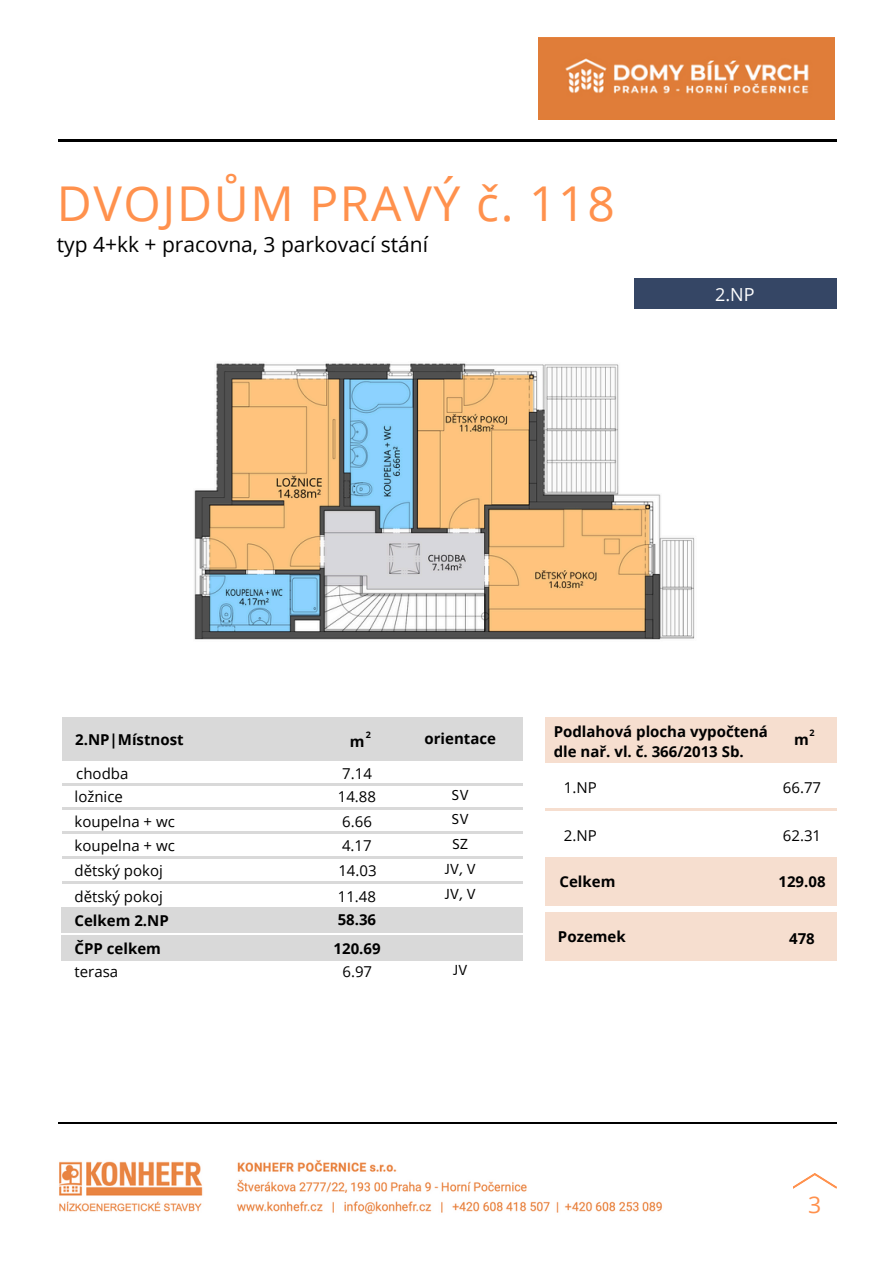
<style>
.page{position:relative;width:894px;height:1264px;background:#fff}
.page>*{position:absolute;margin:0;border:0;box-sizing:border-box;transform-origin:0 0}
.t1{font:48px "Open Sans";letter-spacing:.035em;color:#ff914d}
.t2{font:22.95px "Open Sans";color:#ff914d}
.t3{font:21px "Open Sans";color:#000}
.t4{font:18px "Open Sans";color:#fff}
.t5{font:700 15px "Open Sans";color:#000}
.t6{font:15px "Open Sans";color:#000}
.t7{font:15px "Hind Madurai";color:#000}
.t8{font:700 9px "Open Sans";color:#000}
</style>
<div class="page">
<hr style="left:58px;top:140px;width:778px;height:1px;background:#000">
<hr style="left:58px;top:1122px;width:778px;height:1px;background:#000">
<div style="left:634px;top:278px;width:202px;height:30px;background:#354665"></div>
<img style="left:194px;top:363px;width:501px;height:277px">
<div style="left:545px;top:717px;width:291px;height:45px;background:#f6decf"></div>
<hr style="left:545px;top:808px;width:291px;height:2px;background:#f6decf">
<div style="left:545px;top:857px;width:291px;height:48px;background:#f6decf"></div>
<div style="left:545px;top:912px;width:291px;height:49px;background:#f6decf"></div>
<svg style="left:793px;top:1173px;width:44px;height:16px"></svg>
<img style="left:59px;top:1160px;width:603px;height:54px">
<div style="left:61px;top:935px;width:461px;height:26px;background:#d9d9d9"></div>
<div style="left:62px;top:717px;width:460px;height:43px;background:#d9d9d9"></div>
<hr style="left:62px;top:783px;width:460px;height:2px;background:#d9d9d9">
<div style="left:61px;top:907px;width:461px;height:25px;background:#d9d9d9"></div>
<hr style="left:62px;top:807px;width:460px;height:2px;background:#d9d9d9">
<hr style="left:62px;top:831px;width:460px;height:2px;background:#d9d9d9">
<hr style="left:62px;top:856px;width:460px;height:2px;background:#d9d9d9">
<hr style="left:62px;top:881px;width:460px;height:2px;background:#d9d9d9">
<img style="left:538px;top:37px;width:296px;height:82px">
<h4 class="t1" style="left:57px;top:169px;width:559px">DVOJDŮM PRAVÝ č. 118</h4>
<p class="t3" style="left:57px;top:229px;width:373px">typ 4+kk + pracovna, 3 parkovací stání</p>
<p class="t4" style="left:715px;top:282px;width:41px">2.NP</p>
<p class="t8" style="left:365px;top:728px;width:7px">2</p>
<h4 class="t5" style="left:424px;top:728px;width:73px">orientace</h4>
<h4 class="t5" style="left:75px;top:729px;width:110px">2.NP|Místnost</h4>
<p class="t5" style="left:349px;top:731px;width:16px">m</p>
<p class="t6" style="left:76px;top:762px;width:54px">chodba</p>
<h4 class="t6" style="left:342px;top:762px;width:31px">7.14</h4>
<h5 class="t6" style="left:75px;top:786px;width:50px">ložnice</h5>
<h5 class="t6" style="left:338px;top:786px;width:40px">14.88</h5>
<h5 class="t6" style="left:75px;top:810px;width:102px">koupelna + wc</h5>
<p class="t6" style="left:342px;top:810px;width:31px">6.66</p>
<p class="t6" style="left:75px;top:835px;width:102px">koupelna + wc</p>
<h4 class="t6" style="left:342px;top:835px;width:31px">4.17</h4>
<h5 class="t6" style="left:338px;top:859px;width:40px">14.03</h5>
<p class="t6" style="left:338px;top:885px;width:40px">11.48</p>
<p class="t6" style="left:75px;top:859px;width:90px">dětský pokoj</p>
<h4 class="t6" style="left:75px;top:885px;width:90px">dětský pokoj</h4>
<p class="t5" style="left:75px;top:909px;width:96px">Celkem 2.NP</p>
<h5 class="t5" style="left:337px;top:909px;width:40px">58.36</h5>
<p class="t5" style="left:75px;top:938px;width:88px">ČPP celkem</p>
<p class="t5" style="left:333px;top:937px;width:49px">120.69</p>
<p class="t6" style="left:75px;top:961px;width:45px">terasa</p>
<h4 class="t6" style="left:342px;top:961px;width:31px">6.97</h4>
<h5 class="t7" style="left:451px;top:785px;width:19px">SV</h5>
<h5 class="t7" style="left:451px;top:809px;width:19px">SV</h5>
<h5 class="t7" style="left:444px;top:858px;width:33px">JV, V</h5>
<h5 class="t7" style="left:444px;top:884px;width:33px">JV, V</h5>
<p class="t7" style="left:452px;top:834px;width:18px">SZ</p>
<p class="t7" style="left:452px;top:960px;width:16px">JV</p>
<p class="t5" style="left:553px;top:720px;width:216px">Podlahová plocha vypočtená</p>
<h3 class="t8" style="left:809px;top:726px;width:7px">2</h3>
<p class="t5" style="left:553px;top:740px;width:191px">dle nař. vl. č. 366/2013 Sb.</p>
<h5 class="t6" style="left:564px;top:776px;width:34px">1.NP</h5>
<p class="t6" style="left:564px;top:825px;width:34px">2.NP</p>
<h2 class="t5" style="left:794px;top:728px;width:16px">m</h2>
<p class="t6" style="left:782px;top:776px;width:40px">66.77</p>
<h5 class="t6" style="left:782px;top:825px;width:40px">62.31</h5>
<p class="t5" style="left:559px;top:871px;width:57px">Celkem</p>
<p class="t5" style="left:778px;top:870px;width:49px">129.08</p>
<p class="t5" style="left:558px;top:926px;width:69px">Pozemek</p>
<p class="t5" style="left:789px;top:927px;width:27px">478</p>
<h4 class="t2" style="left:808px;top:1188px;width:15px">3</h4>
</div>
